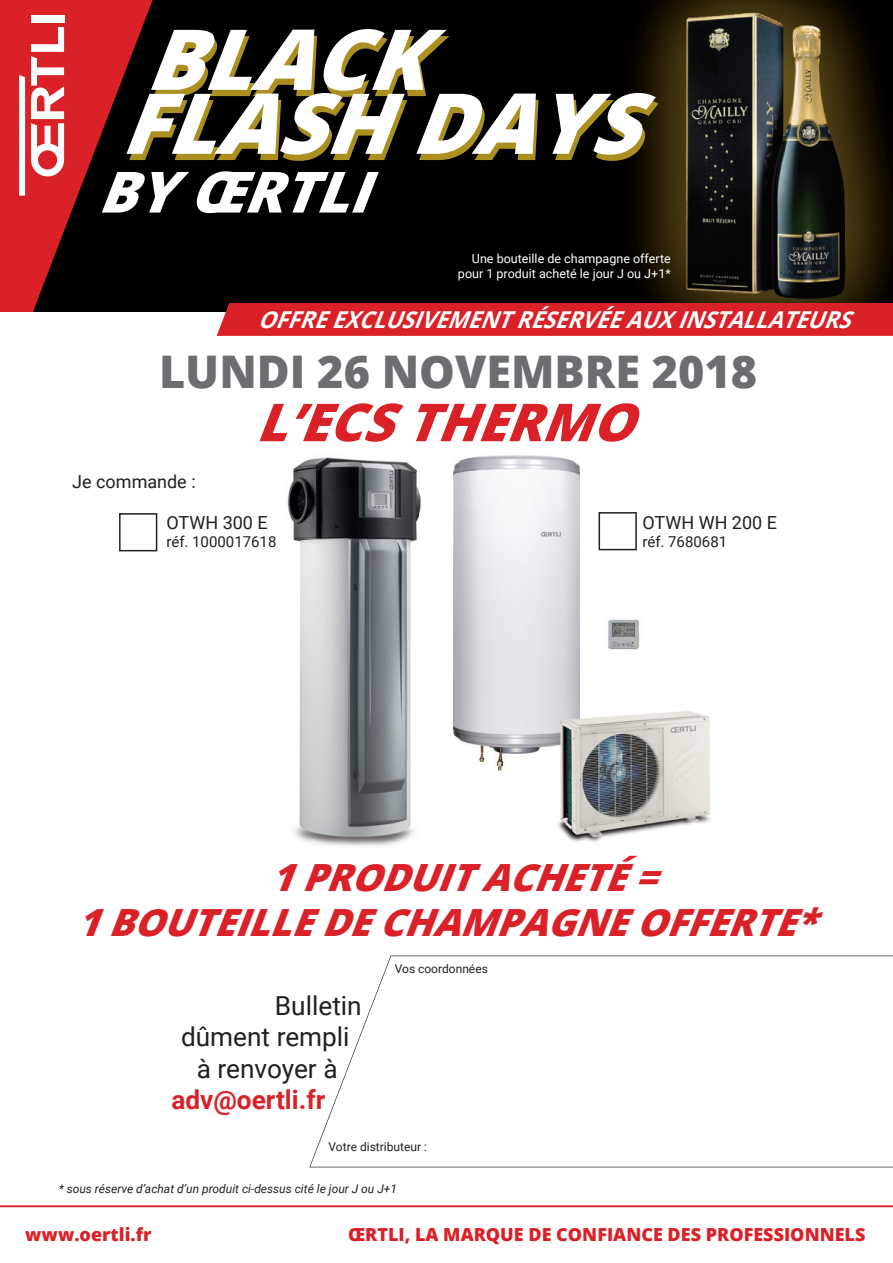
<style>
.page{position:relative;width:893px;height:1263px;background:#fff}
.page>*{position:absolute;margin:0;border:0;box-sizing:border-box;transform-origin:0 0}
.t1{font:italic 800 84px/63.9px "Open Sans";color:#fff}
.t2{font:italic 800 56.85px "Open Sans";color:#fff}
.t3{font:italic 800 52.35px "Open Sans";color:#da2128}
.t4{font:800 45px "Open Sans";color:#6c6d70}
.t5{font:italic 800 37.5px/45px "Open Sans";color:#da2128}
.t6{font:26.25px "Roboto";color:#231f20}
.t7{font:700 26.25px "Roboto";color:#da2128}
.t8{font:italic 700 23.25px "Open Sans";color:#fff;scale:.94 1}
.t9{font:800 18px "Open Sans";color:#da2128}
.t10{font:18px "Roboto";color:#231f20}
.t11{font:15px "Roboto";color:#231f20}
.t12{font:12.6px/15px "Roboto";color:#fff;text-align:right}
.t13{font:italic 12px "Roboto";color:#231f20}
.t14{font:12px "Roboto";color:#231f20}
</style>
<div class="page">
<div style="left:2px;top:0;width:891px;height:312px;background:#000"></div>
<svg style="left:0;top:0;width:153px;height:312px;fill:#da2128"></svg>
<div style="left:31px;top:15px;width:33px;height:8px;background:#fff"></div>
<svg style="left:31px;top:27px;width:33px;height:149px;background:#ec8d91"></svg>
<svg style="left:19px;top:75px;width:6px;height:121px"></svg>
<img style="left:636px;top:0;width:257px;height:303px">
<img style="left:665px;top:2px;width:202px;height:301px">
<img style="left:287px;top:457px;width:133px;height:363px">
<img style="left:294px;top:820px;width:120px;height:27px">
<img style="left:309px;top:1167px;width:46px;height:1px">
<img style="left:453px;top:455px;width:146px;height:86px">
<img style="left:453px;top:541px;width:257px;height:301px">
<svg style="left:119px;top:513px;width:38px;height:38px"></svg>
<svg style="left:599px;top:512px;width:38px;height:38px"></svg>
<svg style="left:309px;top:955px;width:584px;height:212px"></svg>
<hr style="left:0;top:1205px;width:893px;height:2px;background:#da2128">
<div style="left:217px;top:303px;width:676px;height:33px;background:#da2128"></div>
<h1 class="t1" style="left:120px;top:23px;width:564px">BLACK<br>FLASHDAYS</h1>
<h2 class="t2" style="left:97px;top:149px;width:302px">BYŒRTLI</h2>
<p class="t12" style="left:458px;top:251px;width:214px">Une bouteille de champagne offerte pour 1 produit acheté le jour J ou J+1*</p>
<h3 class="t8" style="left:258px;top:303px;width:644px">OFFREEXCLUSIVEMENTRÉSERVÉEAUXINSTALLATEURS</h3>
<h3 class="t4" style="left:159px;top:337px;width:600px">LUNDI 26 NOVEMBRE 2018</h3>
<h3 class="t3" style="left:256px;top:382px;width:407px">L’ECSTHERMO</h3>
<h3 class="t10" style="left:72px;top:469px;width:125px">Je commande :</h3>
<h3 class="t10" style="left:166px;top:510px;width:103px">OTWH 300 E</h3>
<p class="t11" style="left:166px;top:531px;width:112px">réf. 1000017618</p>
<h3 class="t10" style="left:642px;top:510px;width:136px">OTWH WH 200 E</h3>
<p class="t11" style="left:642px;top:531px;width:86px">réf. 7680681</p>
<h3 class="t5" style="left:76px;top:853px;width:761px;text-indent:194px">1PRODUITACHETÉ=<br>1BOUTEILLEDECHAMPAGNEOFFERTE*</h3>
<h3 class="t6" style="left:275px;top:987px;width:88px">Bulletin</h3>
<h3 class="t6" style="left:181px;top:1018px;width:170px">dûment rempli</h3>
<h3 class="t6" style="left:197px;top:1050px;width:142px">à renvoyer à</h3>
<h3 class="t7" style="left:171px;top:1081px;width:156px">adv@oertli.fr</h3>
<p class="t14" style="left:395px;top:960px;width:95px">Vos coordonnées</p>
<p class="t14" style="left:329px;top:1138px;width:100px">Votre distributeur :</p>
<p class="t13" style="left:59px;top:1181px;width:340px">* sous réserve d’achat d’un produit ci-dessus cité le jour J ou J+1</p>
<h3 class="t9" style="left:25px;top:1221px;width:128px">www.oertli.fr</h3>
<h3 class="t9" style="left:348px;top:1221px;width:519px">ŒRTLI, LA MARQUE DE CONFIANCE DES PROFESSIONNELS</h3>
</div>
